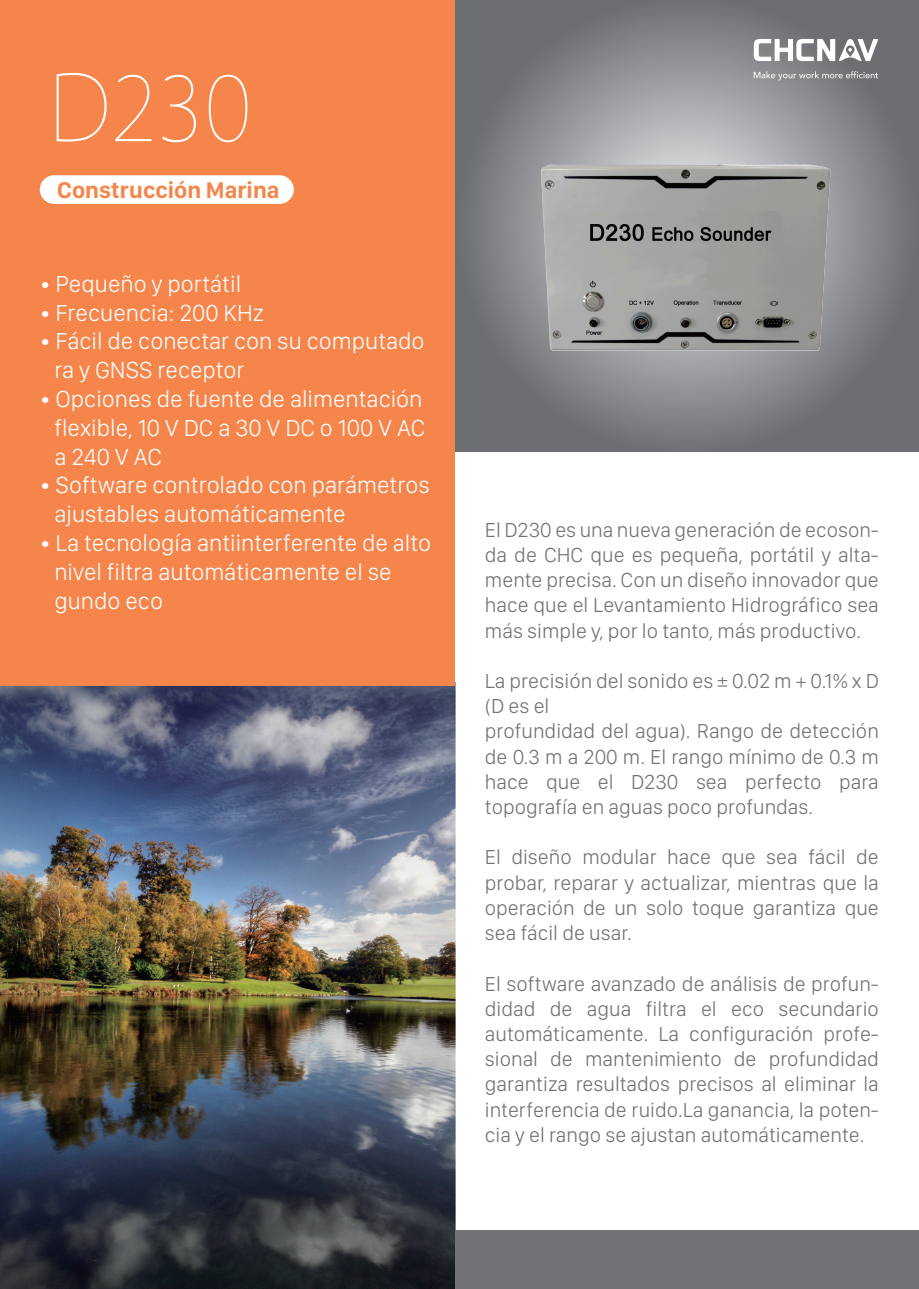
<style>
.page{position:relative;width:919px;height:1289px;background:#fff}
.page>*{position:absolute;margin:0;border:0;box-sizing:border-box;transform-origin:0 0}
.t1{font:200 100.5px "Myriad Set Pro";color:#fff}
.t2{font:300 24px/28.8px "SF Compact Display";color:#fff}
.t3{font:700 23.55px "SF Compact Display";color:#f5854b}
.t4{font:300 21px/25.2px "SF Compact Display";color:#737276;text-align:justify}
</style>
<div class="page">
<img style="left:0;top:683px;width:455px;height:605px">
<div style="left:0;top:0;width:454px;height:685px;background:#f5854b"></div>
<svg style="left:455px;top:0;width:463px;height:451px;background:#7a7b7e"></svg>
<div style="left:40px;top:175px;width:254px;height:29px;background:#fff;border-radius:14px"></div>
<div style="left:455px;top:1230px;width:463px;height:58px;background:#737276"></div>
<img style="left:466px;top:129px;width:418px;height:279px">
<svg style="left:753px;top:39px;width:125px;height:22px"></svg>
<svg style="left:753px;top:71px;width:125px;height:9px"></svg>
<h1 class="t1" style="left:48px;top:31px;width:204px">D230</h1>
<p class="t3" style="left:57px;top:175px;width:224px">Construcción Marina</p>
<p class="t2" style="left:40px;top:269px;width:203px">• Pequeño y portátil</p>
<p class="t2" style="left:40px;top:297px;width:225px">• Frecuencia: 200 KHz</p>
<p class="t2" style="left:54px;top:326px;width:372px;text-indent:-15px">• Fácil de conectar con su computado ra y GNSS receptor</p>
<p class="t2" style="left:54px;top:384px;width:372px;text-align:justify;text-indent:-15px">• Opciones de fuente de alimentación flexible, 10 V DC a 30 V DC o 100 V AC a 240 V AC</p>
<p class="t2" style="left:54px;top:470px;width:377px;text-indent:-15px">• Software controlado con parámetros ajustables automáticamente</p>
<p class="t2" style="left:54px;top:528px;width:378px;text-indent:-15px">• La tecnología antiinterferente de alto nivel filtra automáticamente el se gundo eco</p>
<p class="t4" style="left:485px;top:516px;width:395px">El D230 es una nueva generación de ecoson&shy;da de CHC que es pequeña, portátil y alta&shy;mente precisa. Con un diseño innovador que hace que el Levantamiento Hidrográfico sea más simple y, por lo tanto, más productivo.</p>
<p class="t4" style="left:485px;top:668px;width:395px;text-align:left">La precisión del sonido es ± 0.02 m + 0.1% x D (D es el<br>profundidad del agua). Rango de detección de 0.3 m a 200 m. El rango mínimo de 0.3 m hace que el D230 sea perfecto para topografía en aguas poco profundas.</p>
<p class="t4" style="left:485px;top:844px;width:395px">El diseño modular hace que sea fácil de probar, reparar y actualizar, mientras que la operación de un solo toque garantiza que sea fácil de usar.</p>
<p class="t4" style="left:485px;top:970px;width:395px">El software avanzado de análisis de profun&shy;didad de agua filtra el eco secundario automáticamente. La configuración profe&shy;sional de mantenimiento de profundidad garantiza resultados precisos al eliminar la interferencia de ruido.La ganancia, la poten&shy;cia y el rango se ajustan automáticamente.</p>
</div>
